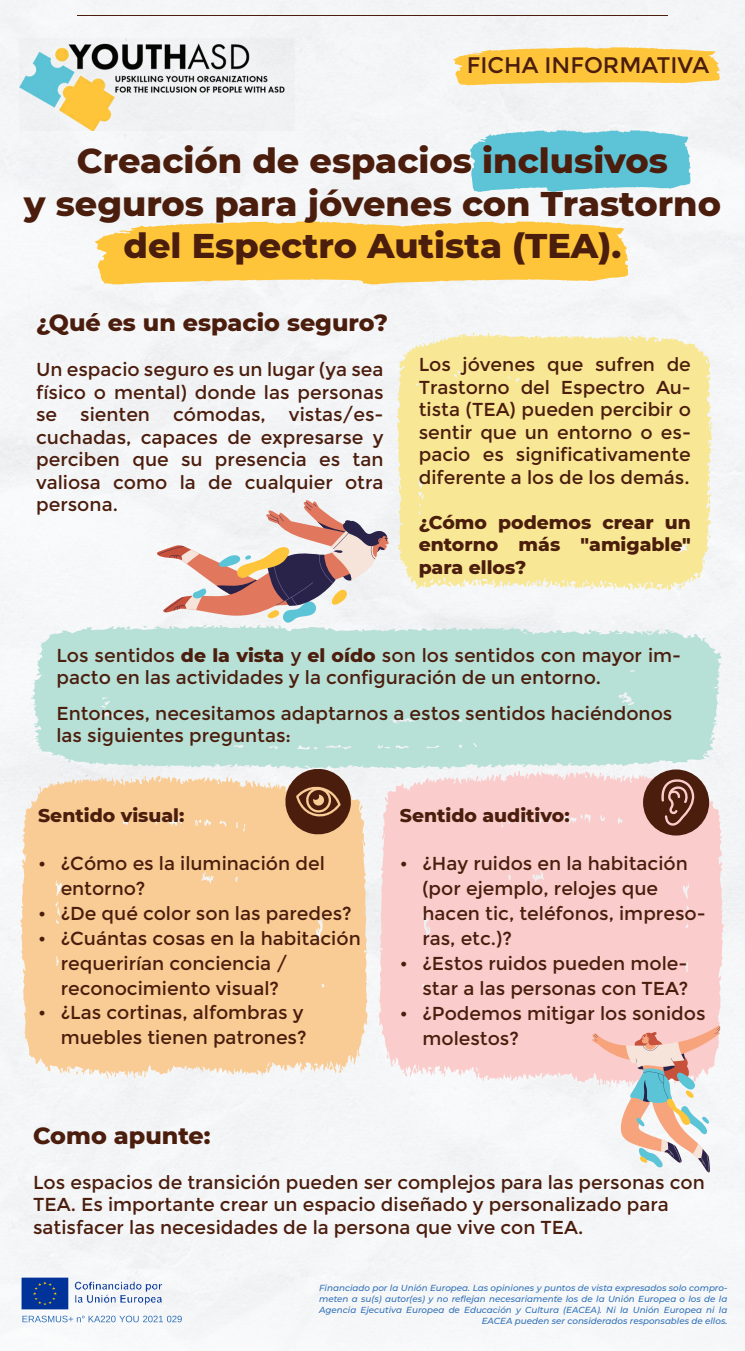
<style>
.page{position:relative;width:745px;height:1351px;background:#fff}
.page>*{position:absolute;margin:0;border:0;box-sizing:border-box;transform-origin:0 0}
.t1{font:800 35px/42px "Montserrat";color:#4b1d0d;text-align:center}
.t2{font:800 23.75px "Montserrat";color:#4b1d0d}
.t3{font:22.5px "Montserrat";color:#4b1d0d}
.t4{font:18.75px/22.5px "Montserrat";color:#4b1d0d}
.t5{font:800 18.75px/22.5px "Montserrat";color:#4b1d0d;text-align:justify}
.t6{font:italic 500 8.75px/11.2px "Montserrat";color:#2f70b8;text-align:right}
.s1{font-weight:800}
</style>
<div class="page">
<div style="left:0;top:0;width:744px;height:1350px;background:#f4f6f7"></div>
<svg style="left:31px;top:624px;width:690px;height:145px;background:#bce1d8"></svg>
<svg style="left:396px;top:332px;width:316px;height:259px;background:#f7e89c"></svg>
<svg style="left:469px;top:130px;width:221px;height:62px;background:#6fc9da"></svg>
<svg style="left:95px;top:221px;width:532px;height:63px;background:#fcca50"></svg>
<svg style="left:20px;top:775px;width:347px;height:304px;background:#f9cf9d"></svg>
<svg style="left:378px;top:770px;width:345px;height:318px;background:#f9d0cf"></svg>
<svg style="left:591px;top:1025px;width:129px;height:147px"></svg>
<svg style="left:156px;top:500px;width:232px;height:123px"></svg>
<svg style="left:282px;top:766px;width:71px;height:71px;background:#936d55"></svg>
<div style="left:642px;top:769px;width:66px;height:66px;background:#4b1d0d;border-radius:50%"></div>
<svg style="left:661px;top:779px;width:33px;height:47px"></svg>
<img style="left:20px;top:38px;width:274px;height:93px">
<hr style="left:77px;top:16px;width:590px;height:1px;background:#4b1d0d">
<svg style="left:22px;top:1316px;width:160px;height:6px"></svg>
<svg style="left:453px;top:47px;width:266px;height:38px;background:#fccb55"></svg>
<img style="left:19px;top:1276px;width:149px;height:36px">
<p class="t3" style="left:466px;top:55px;width:243px">FICHA INFORMATIVA</p>
<h1 class="t1" style="left:24px;top:142px;width:698px">Creación de espacios inclusivos<br>y seguros para jóvenes con Trastorno del Espectro Autista (TEA).</h1>
<p class="t2" style="left:36px;top:312px;width:353px">¿Qué es un espacio seguro?</p>
<p class="t4" style="left:36px;top:359px;width:349px;text-align:justify">Un espacio seguro es un lugar (ya sea físico o mental) donde las personas se sienten cómodas, vistas/es&shy;cuchadas, capaces de expresarse y perciben que su presencia es tan valiosa como la de cualquier otra persona.</p>
<p class="t4" style="left:418px;top:355px;width:273px;text-align:justify">Los jóvenes que sufren de Trastorno del Espectro Au&shy;tista (TEA) pueden percibir o sentir que un entorno o es&shy;pacio es significativamente diferente a los de los demás.</p>
<p class="t5" style="left:418px;top:512px;width:273px">¿Cómo podemos crear un entorno más "amigable" para ellos?</p>
<p class="t4" style="left:56px;top:645px;width:625px">Los sentidos <span class="s1">de la vista</span> y <span class="s1">el oído</span> son los sentidos con mayor im&shy;pacto en las actividades y la configuración de un entorno.</p>
<p class="t4" style="left:56px;top:703px;width:617px">Entonces, necesitamos adaptarnos a estos sentidos haciéndonos las siguientes preguntas:</p>
<p class="t5" style="left:38px;top:805px;width:148px">Sentido visual:</p>
<p class="t4" style="left:38px;top:853px;width:288px">ï ¿Cómo es la iluminación del</p>
<p class="t4" style="left:61px;top:878px;width:86px">entorno?</p>
<p class="t4" style="left:38px;top:903px;width:315px">ï ¿De qué color son las paredes?</p>
<p class="t4" style="left:38px;top:928px;width:324px">ï ¿Cuántas cosas en la habitación</p>
<p class="t4" style="left:61px;top:953px;width:228px">requerirían conciencia /</p>
<p class="t4" style="left:61px;top:978px;width:220px">reconocimiento visual?</p>
<p class="t4" style="left:38px;top:1003px;width:267px">ï ¿Las cortinas, alfombras y</p>
<p class="t4" style="left:61px;top:1028px;width:247px">muebles tienen patrones?</p>
<p class="t5" style="left:399px;top:806px;width:171px">Sentido auditivo:</p>
<p class="t4" style="left:399px;top:853px;width:289px">ï ¿Hay ruidos en la habitación</p>
<p class="t4" style="left:422px;top:878px;width:237px">(por ejemplo, relojes que</p>
<p class="t4" style="left:422px;top:903px;width:284px">hacen tic, teléfonos, impreso-</p>
<p class="t4" style="left:422px;top:928px;width:91px">ras, etc.)?</p>
<p class="t4" style="left:399px;top:953px;width:289px">ï ¿Estos ruidos pueden mole-</p>
<p class="t4" style="left:422px;top:978px;width:267px">star a las personas con TEA?</p>
<p class="t4" style="left:399px;top:1003px;width:307px">ï ¿Podemos mitigar los sonidos</p>
<p class="t4" style="left:422px;top:1028px;width:98px">molestos?</p>
<p class="t2" style="left:33px;top:1125px;width:179px">Como apunte:</p>
<p class="t4" style="left:33px;top:1172px;width:672px">Los espacios de transición pueden ser complejos para las personas con<br>TEA. Es importante crear un espacio diseñado y personalizado para satisfacer las necesidades de la persona que vive con TEA.</p>
<p class="t6" style="left:319px;top:1282px;width:409px">Financiado por la Unión Europea. Las opiniones y puntos de vista expresados solo compro&shy;meten a su(s) autor(es) y no reflejan necesariamente los de la Unión Europea o los de la Agencia Ejecutiva Europea de Educación y Cultura (EACEA). Ni la Unión Europea ni la EACEA pueden ser considerados responsables de ellos.</p>
</div>
